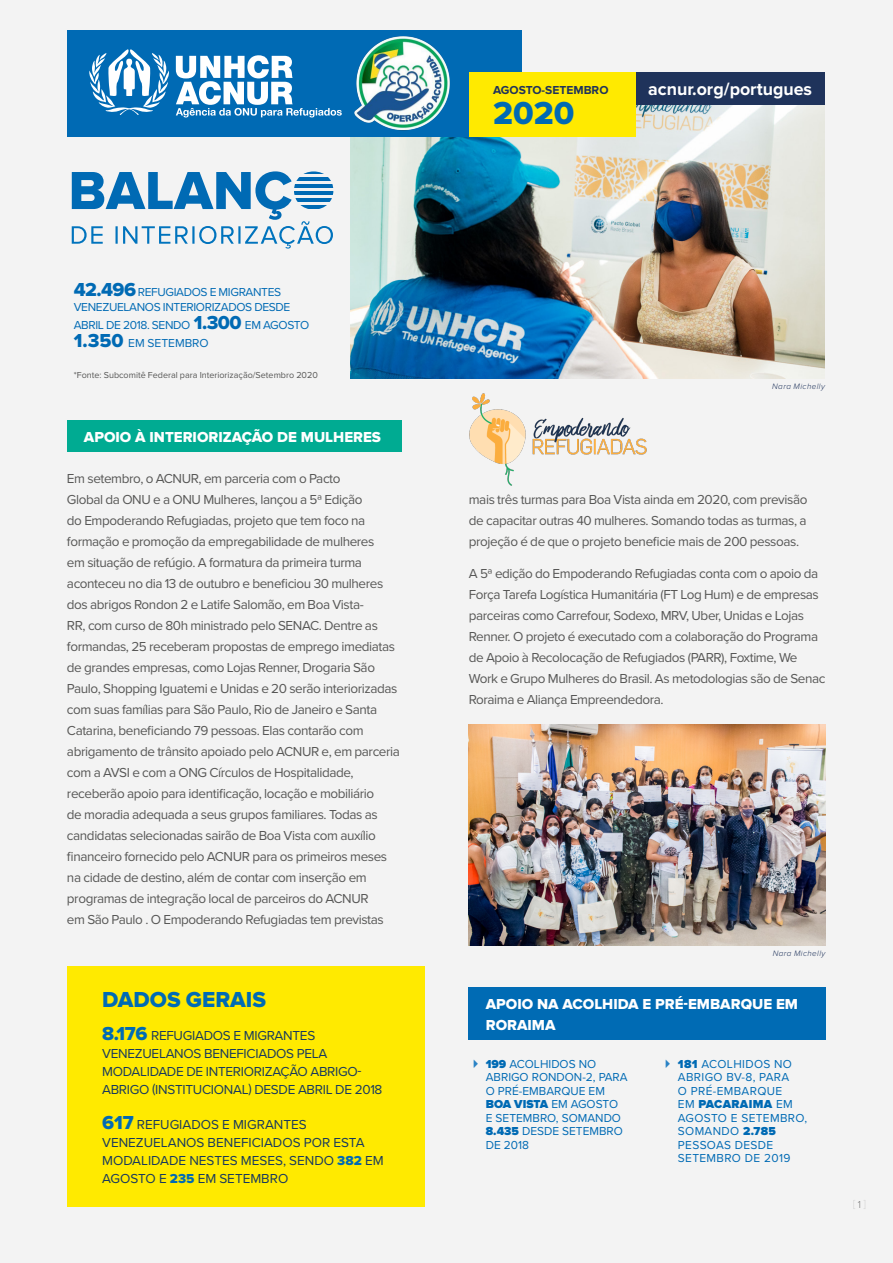
<style>
.page{position:relative;width:893px;height:1263px;background:#f3f3f3}
.page>*{position:absolute;margin:0;border:0;box-sizing:border-box;transform-origin:0 0}
.t1{font:55.5px "Proxima Nova Extrabld";color:#006ab4}
.t2{font:33px "Proxima Nova Extrabld";color:#006ab4}
.t3{font:22.5px "Proxima Nova Extrabld";color:#006bb4}
.t4{font:700 18px "Proxima Nova";color:#fff}
.t5{font:15px/21px "Proxima Nova Extrabld";color:#fff}
.t6{font:13.5px/21px "Proxima Nova";letter-spacing:-.03em;color:#575756}
.t7{font:13.5px/18px "Proxima Nova";letter-spacing:-.02em;color:#17385e}
.t8{font:13.5px/18px "Proxima Nova";color:#17385e}
.t9{font:12px/13.5px "Proxima Nova";letter-spacing:.03em;color:#006ab4}
.t10{font:12px/13.5px "Proxima Nova";color:#006ab4}
.t11{font:12px/15px "Proxima Nova";letter-spacing:-.03em;color:#006ab4}
.t12{font:700 12px "Proxima Nova";color:#1f335b}
.t13{font:9px "Proxima Nova";color:#575756}
.t14{font:italic 300 8.1px "Proxima Nova";letter-spacing:.05em;color:#1f335b}
.s1{font-family:"Proxima Nova Extrabld";font-size:19.5px}
.s2{font-family:"Proxima Nova Extrabld";font-size:19.5px;color:#006bb4}
.s3{font-family:"Proxima Nova Extrabld";font-size:19.5px;color:#006ab4}
.s4{font-family:"Proxima Nova Extrabld";color:#006ab4}
.s5{font-weight:900}
</style>
<div class="page">
<img style="left:432px;top:378px;width:253px;height:108px">
<img style="left:351px;top:105px;width:474px;height:273px">
<div style="left:67px;top:30px;width:455px;height:106px;background:#006ab4"></div>
<svg style="left:89px;top:49px;width:80px;height:66px"></svg>
<svg style="left:176px;top:55px;width:166px;height:62px"></svg>
<svg style="left:72px;top:221px;width:261px;height:28px"></svg>
<hr style="left:294px;top:171px;width:39px;height:3px;background:#006ab4">
<hr style="left:294px;top:184px;width:39px;height:4px;background:#006ab4">
<hr style="left:294px;top:199px;width:39px;height:3px;background:#006ab4">
<svg style="left:296px;top:177px;width:35px;height:4px"></svg>
<hr style="left:294px;top:192px;width:39px;height:3px;background:#006ab4">
<hr style="left:294px;top:206px;width:39px;height:3px;background:#006ab4">
<div style="left:635px;top:72px;width:190px;height:33px;background:#1f335b"></div>
<div style="left:469px;top:72px;width:166px;height:64px;background:#ffea00"></div>
<div style="left:67px;top:966px;width:357px;height:240px;background:#ffea00"></div>
<div style="left:469px;top:987px;width:357px;height:53px;background:#006bb4"></div>
<div style="left:67px;top:420px;width:335px;height:32px;background:#00ab92"></div>
<img style="left:469px;top:724px;width:356px;height:221px">
<img style="left:354px;top:36px;width:96px;height:95px">
<h1 class="t1" style="left:68px;top:159px;width:225px">BALANÇ</h1>
<p class="t11" style="left:74px;top:283px;width:218px"><span class="s1">42.496</span> REFUGIADOS E MIGRANTES<br>VENEZUELANOS INTERIORIZADOS DESDE</p>
<p class="t11" style="left:74px;top:315px;width:237px;line-height:18px">ABRIL DE 2018. SENDO <span class="s1">1.300</span> EM AGOSTO<br><span class="s1">1.350</span> EM SETEMBRO</p>
<p class="t13" style="left:74px;top:368px;width:246px">*Fonte: Subcomitê Federal para Interiorização/Setembro 2020</p>
<p class="t5" style="left:84px;top:427px;width:299px">APOIO À INTERIORIZAÇÃO DE MULHERES</p>
<p class="t6" style="left:67px;top:467px;width:334px">Em setembro, o ACNUR, em parceria com o Pacto<br>Global da ONU e a ONU Mulheres, lançou a 5ª Edição<br>do Empoderando Refugiadas, projeto que tem foco na formação e promoção da empregabilidade de mulheres<br>em situação de refúgio. A formatura da primeira turma aconteceu no dia 13 de outubro e beneficiou 30 mulheres dos abrigos Rondon 2 e Latife Salomão, em Boa Vista-<br>RR, com curso de 80h ministrado pelo SENAC. Dentre as formandas, 25 receberam propostas de emprego imediatas de grandes empresas, como Lojas Renner, Drogaria São Paulo, Shopping Iguatemi e Unidas e 20 serão interiorizadas com suas famílias para São Paulo, Rio de Janeiro e Santa Catarina, beneficiando 79 pessoas. Elas contarão com abrigamento de trânsito apoiado pelo ACNUR e, em parceria com a AVSI e com a ONG Círculos de Hospitalidade, receberão apoio para identificação, locação e mobiliário<br>de moradia adequada a seus grupos familiares. Todas as candidatas selecionadas sairão de Boa Vista com auxílio financeiro fornecido pelo ACNUR para os primeiros meses na cidade de destino, além de contar com inserção em programas de integração local de parceiros do ACNUR<br>em São Paulo . O Empoderando Refugiadas tem previstas</p>
<h3 class="t3" style="left:102px;top:986px;width:166px">DADOS GERAIS</h3>
<p class="t7" style="left:102px;top:1026px;width:282px"><span class="s2">8.176</span> REFUGIADOS E MIGRANTES VENEZUELANOS BENEFICIADOS PELA MODALIDADE DE INTERIORIZAÇÃO ABRIGO-ABRIGO (INSTITUCIONAL) DESDE ABRIL DE 2018</p>
<p class="t8" style="left:102px;top:1115px;width:283px"><span class="s3">617</span> REFUGIADOS E MIGRANTES<br>VENEZUELANOS BENEFICIADOS POR ESTA<br>MODALIDADE NESTES MESES, SENDO <span class="s4">382</span> EM<br>AGOSTO E <span class="s4">235</span> EM SETEMBRO</p>
<p class="t12" style="left:493px;top:83px;width:117px">AGOSTO-SETEMBRO</p>
<h3 class="t4" style="left:648px;top:78px;width:165px">acnur.org/portugues</h3>
<h2 class="t2" style="left:493px;top:94px;width:83px">2020</h2>
<p class="t14" style="left:772px;top:381px;width:54px">Nara Michelly</p>
<p class="t6" style="left:469px;top:488px;width:340px;text-align:justify">mais três turmas para Boa Vista ainda em 2020, com previsão de capacitar outras 40 mulheres. Somando todas as turmas, a projeção é de que o projeto beneficie mais de 200 pessoas.</p>
<p class="t6" style="left:469px;top:562px;width:358px">A 5ª edição do Empoderando Refugiadas conta com o apoio da Força Tarefa Logística Humanitária (FT Log Hum) e de empresas parceiras como Carrefour, Sodexo, MRV, Uber, Unidas e Lojas Renner. O projeto é executado com a colaboração do Programa de Apoio à Recolocação de Refugiados (PARR), Foxtime, We Work e Grupo Mulheres do Brasil. As metodologias são de Senac Roraima e Aliança Empreendedora.</p>
<p class="t14" style="left:773px;top:948px;width:54px">Nara Michelly</p>
<p class="t5" style="left:486px;top:994px;width:314px">APOIO NA ACOLHIDA E PRÉ-EMBARQUE EM<br>RORAIMA</p>
<p class="t10" style="left:486px;top:1056px;width:143px"><span class="s5">199</span> ACOLHIDOS NO<br>ABRIGO RONDON-2, PARA<br>O PRÉ-EMBARQUE EM<br><span class="s5">BOA VISTA</span> EM AGOSTO<br>E SETEMBRO, SOMANDO<br><span class="s5">8.435</span> DESDE SETEMBRO<br>DE 2018</p>
<p class="t9" style="left:678px;top:1056px;width:131px"><span class="s5">181</span> ACOLHIDOS NO<br>ABRIGO BV-8, PARA<br>O PRÉ-EMBARQUE<br>EM <span class="s5">PACARAIMA</span> EM<br>AGOSTO E SETEMBRO,<br>SOMANDO <span class="s5">2.785<br></span>PESSOAS DESDE<br>SETEMBRO DE 2019</p>
</div>
